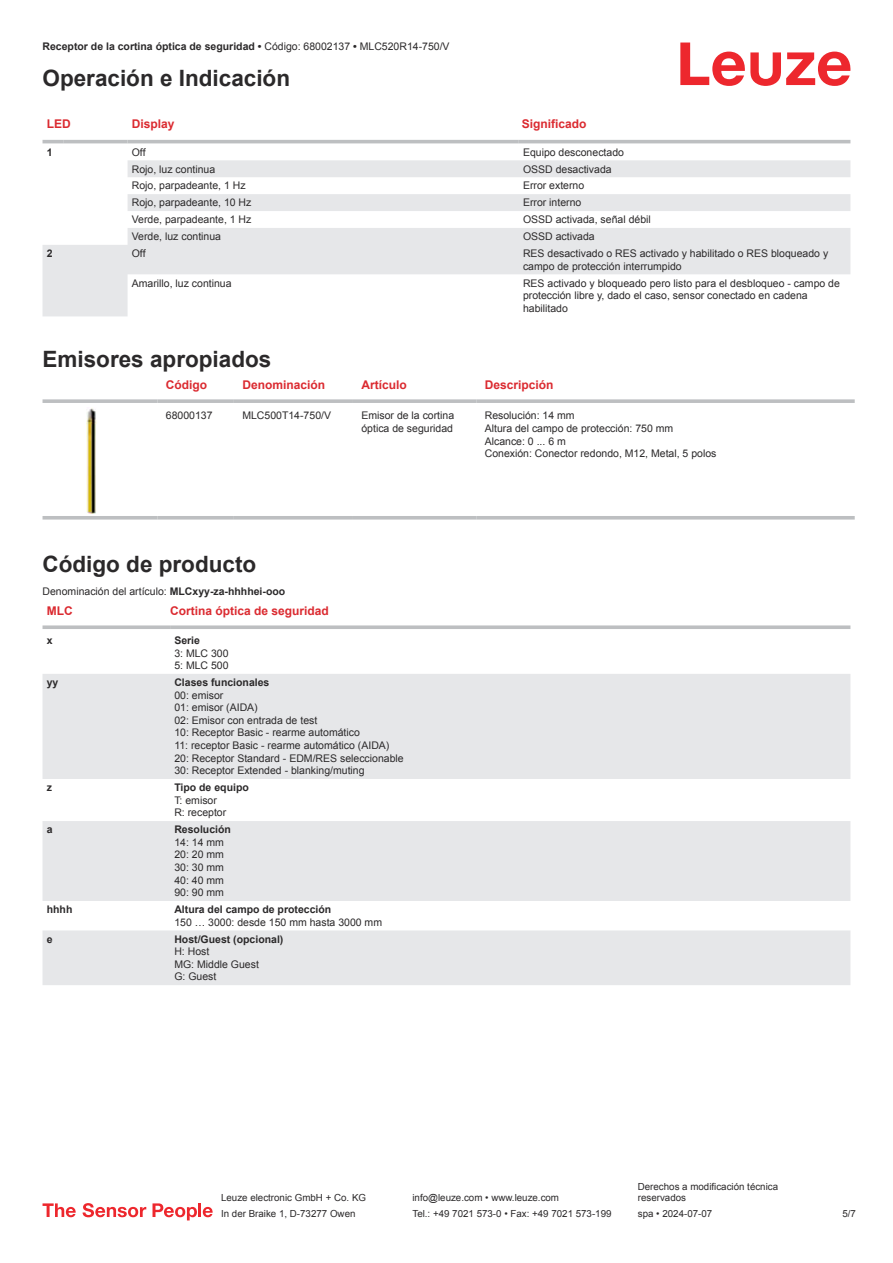
<style>
.page{position:relative;width:893px;height:1263px;background:#fff}
.page>*{position:absolute;margin:0;border:0;box-sizing:border-box;transform-origin:0 0}
.t1{font:700 22.5px "Arial";color:#2b292a}
.t2{font:700 12px "Arial";color:#db2a30}
.t3{font:10.5px/12.6px "Arial";color:#2b292a}
.t4{font:700 10.5px "Arial";color:#2b292a}
.t5{font:9.75px/11.7px "Arial";color:#2b292a}
.s1{font-weight:400}
.s2{font-weight:700}
</style>
<div class="page">
<svg style="left:680px;top:43px;width:170px;height:43px"></svg>
<svg style="left:43px;top:143px;width:807px;height:1px"></svg>
<svg style="left:43px;top:160px;width:807px;height:156px;fill:#e9eaec"></svg>
<hr style="left:43px;top:140px;width:21px;height:3px;background:#bdbfc1">
<hr style="left:64px;top:140px;width:64px;height:3px;background:#bdbfc1">
<hr style="left:128px;top:140px;width:391px;height:3px;background:#bdbfc1">
<hr style="left:519px;top:140px;width:331px;height:3px;background:#bdbfc1">
<svg style="left:43px;top:399px;width:114px;height:4px"></svg>
<svg style="left:157px;top:399px;width:77px;height:4px"></svg>
<svg style="left:234px;top:399px;width:119px;height:4px"></svg>
<svg style="left:353px;top:399px;width:123px;height:4px"></svg>
<svg style="left:476px;top:399px;width:379px;height:4px;background:#c3c5c7"></svg>
<svg style="left:43px;top:516px;width:114px;height:4px"></svg>
<svg style="left:157px;top:516px;width:77px;height:4px"></svg>
<svg style="left:234px;top:516px;width:119px;height:4px"></svg>
<svg style="left:353px;top:516px;width:123px;height:4px"></svg>
<svg style="left:476px;top:516px;width:379px;height:4px;background:#c4c5c7"></svg>
<img style="left:87px;top:408px;width:9px;height:105px">
<svg style="left:43px;top:674px;width:807px;height:311px;fill:#e6e7e9"></svg>
<svg style="left:43px;top:625px;width:127px;height:4px"></svg>
<svg style="left:170px;top:625px;width:680px;height:4px;background:#c4c6c8"></svg>
<svg style="left:43px;top:1203px;width:33px;height:14px"></svg>
<svg style="left:83px;top:1203px;width:63px;height:14px"></svg>
<svg style="left:153px;top:1203px;width:44px;height:17px"></svg>
<hr style="left:198px;top:1203px;width:3px;height:14px;background:#ed272d">
<svg style="left:203px;top:1207px;width:10px;height:10px"></svg>
<p class="t4" style="left:43px;top:43px;width:409px">Receptor de la cortina óptica de seguridad • <span class="s1">Código: 68002137</span> • <span class="s1">MLC520R14-750/V</span></p>
<h1 class="t1" style="left:43px;top:70px;width:249px">Operación e Indicación</h1>
<p class="t2" style="left:47px;top:119px;width:25px">LED</p>
<p class="t2" style="left:132px;top:119px;width:44px">Display</p>
<p class="t2" style="left:522px;top:119px;width:66px">Significado</p>
<p class="t4" style="left:47px;top:148px;width:7px">1</p>
<p class="t3" style="left:132px;top:147px;width:15px">Off</p>
<p class="t3" style="left:523px;top:147px;width:102px">Equipo desconectado</p>
<p class="t3" style="left:132px;top:163px;width:85px">Rojo, luz continua</p>
<p class="t3" style="left:523px;top:163px;width:90px">OSSD desactivada</p>
<p class="t3" style="left:132px;top:180px;width:115px">Rojo, parpadeante, 1 Hz</p>
<p class="t3" style="left:523px;top:180px;width:63px">Error externo</p>
<p class="t3" style="left:132px;top:197px;width:121px">Rojo, parpadeante, 10 Hz</p>
<p class="t3" style="left:523px;top:197px;width:60px">Error interno</p>
<p class="t3" style="left:132px;top:214px;width:121px">Verde, parpadeante, 1 Hz</p>
<p class="t3" style="left:523px;top:214px;width:129px">OSSD activada, señal débil</p>
<p class="t3" style="left:132px;top:231px;width:91px">Verde, luz continua</p>
<p class="t3" style="left:523px;top:231px;width:73px">OSSD activada</p>
<p class="t4" style="left:47px;top:249px;width:7px">2</p>
<p class="t3" style="left:132px;top:248px;width:15px">Off</p>
<p class="t3" style="left:523px;top:248px;width:307px">RES desactivado o RES activado y habilitado o RES bloqueado y campo de protección interrumpido</p>
<p class="t3" style="left:132px;top:277px;width:101px">Amarillo, luz continua</p>
<p class="t3" style="left:523px;top:277px;width:318px">RES activado y bloqueado pero listo para el desbloqueo - campo de protección libre y, dado el caso, sensor conectado en cadena habilitado</p>
<h1 class="t1" style="left:43px;top:350px;width:230px">Emisores apropiados</h1>
<p class="t2" style="left:166px;top:380px;width:43px">Código</p>
<p class="t2" style="left:242px;top:380px;width:84px">Denominación</p>
<p class="t2" style="left:361px;top:380px;width:47px">Artículo</p>
<p class="t2" style="left:485px;top:380px;width:70px">Descripción</p>
<p class="t3" style="left:166px;top:410px;width:48px">68000137</p>
<p class="t3" style="left:242px;top:410px;width:90px">MLC500T14-750/V</p>
<p class="t3" style="left:361px;top:410px;width:94px">Emisor de la cortina óptica de seguridad</p>
<p class="t3" style="left:485px;top:410px;width:233px">Resolución: 14 mm<br>Altura del campo de protección: 750 mm<br>Alcance: 0 ... 6 m<br>Conexión: Conector redondo, M12, Metal, 5 polos</p>
<h1 class="t1" style="left:43px;top:556px;width:215px">Código de producto</h1>
<p class="t2" style="left:47px;top:606px;width:27px">MLC</p>
<p class="t2" style="left:170px;top:606px;width:160px">Cortina óptica de seguridad</p>
<p class="t4" style="left:47px;top:636px;width:7px">x</p>
<p class="t4" style="left:174px;top:636px;width:27px">Serie</p>
<p class="t3" style="left:174px;top:647px;width:56px">3: MLC 300<br>5: MLC 500</p>
<p class="t4" style="left:47px;top:678px;width:13px">yy</p>
<p class="t4" style="left:174px;top:678px;width:97px">Clases funcionales</p>
<p class="t3" style="left:174px;top:690px;width:231px">00: emisor<br>01: emisor (AIDA)<br>02: Emisor con entrada de test<br>10: Receptor Basic - rearme automático<br>11: receptor Basic - rearme automático (AIDA)<br>20: Receptor Standard - EDM/RES seleccionable 30: Receptor Extended - blanking/muting</p>
<p class="t4" style="left:47px;top:783px;width:7px">z</p>
<p class="t4" style="left:174px;top:783px;width:76px">Tipo de equipo</p>
<p class="t3" style="left:174px;top:795px;width:53px">T: emisor<br>R: receptor</p>
<p class="t4" style="left:47px;top:826px;width:7px">a</p>
<p class="t4" style="left:174px;top:826px;width:58px">Resolución</p>
<p class="t3" style="left:174px;top:837px;width:51px;text-align:justify">14: 14 mm 20: 20 mm 30: 30 mm 40: 40 mm 90: 90 mm</p>
<p class="t4" style="left:47px;top:905px;width:27px">hhhh</p>
<p class="t4" style="left:174px;top:905px;width:158px">Altura del campo de protección</p>
<p class="t3" style="left:174px;top:917px;width:209px">150 … 3000: desde 150 mm hasta 3000 mm</p>
<p class="t4" style="left:47px;top:935px;width:7px">e</p>
<p class="t4" style="left:174px;top:935px;width:111px">Host/Guest (opcional)</p>
<p class="t3" style="left:174px;top:946px;width:86px">H: Host<br>MG: Middle Guest<br>G: Guest</p>
<p class="t3" style="left:43px;top:586px;width:244px">Denominación del artículo: <span class="s2">MLCxyy-za-hhhhei-ooo</span></p>
<p class="t5" style="left:221px;top:1193px;width:146px">Leuze electronic GmbH + Co. KG</p>
<p class="t5" style="left:412px;top:1193px;width:148px">info@leuze.com • www.leuze.com</p>
<p class="t5" style="left:638px;top:1181px;width:142px">Derechos a modificación técnica reservados</p>
<p class="t5" style="left:221px;top:1209px;width:136px">In der Braike 1, D-73277 Owen</p>
<p class="t5" style="left:412px;top:1209px;width:201px">Tel.: +49 7021 573-0 • Fax: +49 7021 573-199</p>
<p class="t5" style="left:638px;top:1209px;width:76px">spa • 2024-07-07</p>
<p class="t5" style="left:842px;top:1209px;width:15px">5 /7</p>
</div>
